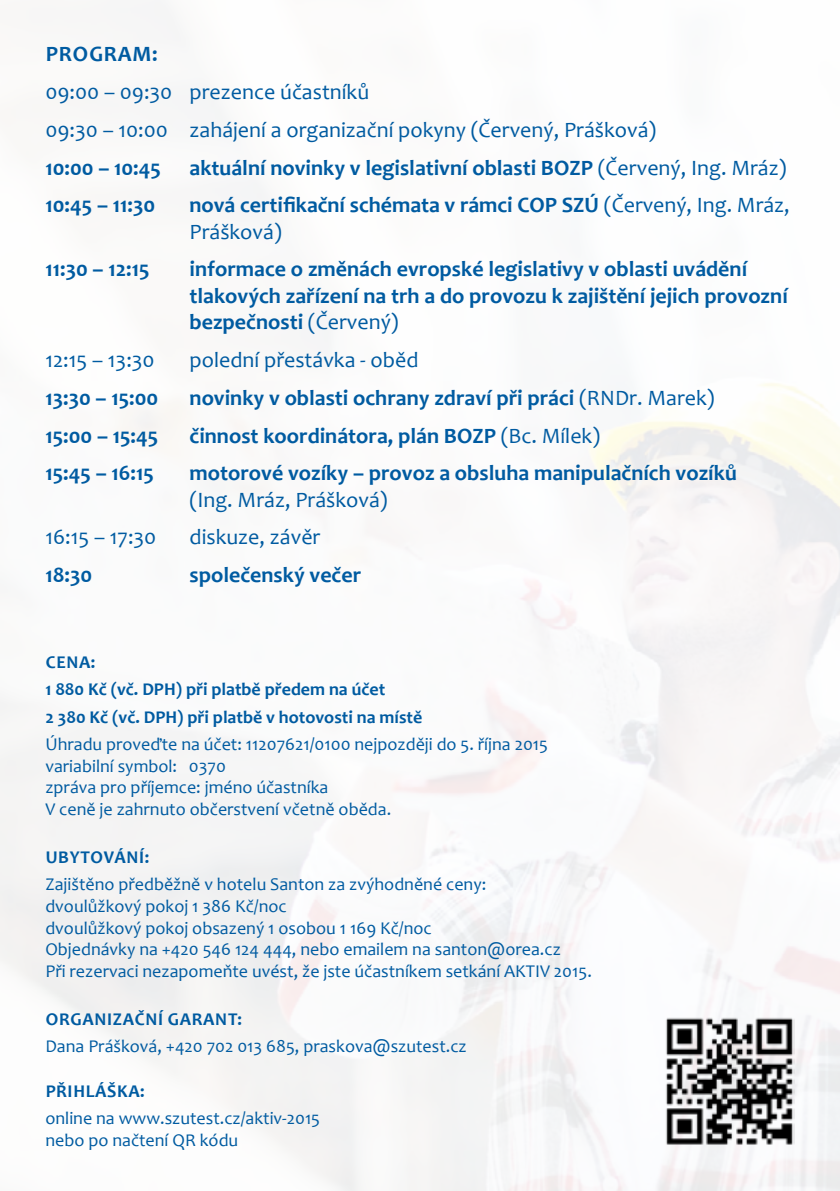
<style>
.page{position:relative;width:840px;height:1191px;background:#fff}
.page>*{position:absolute;margin:0;border:0;box-sizing:border-box;transform-origin:0 0}
.t1{font:700 22px/26.4px "Candara";color:#005ba1}
.t2{font:22px "Candara";color:#005ba1}
.t3{font:700 22px "Candara";letter-spacing:.04em;color:#005ba1}
.t4{font:18px/21.6px "Candara";color:#005ba1}
.t5{font:700 18px "Candara";color:#005ba1}
.t6{font:700 18px "Candara";letter-spacing:.04em;color:#005ba1}
.s1{font-weight:400}
</style>
<div class="page">
<img style="left:663px;top:1015px;width:131px;height:130px">
<p class="t3" style="left:46px;top:40px;width:113px">PROGRAM:</p>
<p class="t2" style="left:45px;top:78px;width:325px">09:00 – 09:30 prezence účastníků</p>
<p class="t2" style="left:45px;top:116px;width:612px">09:30 – 10:00 zahájení a organizační pokyny (Červený, Prášková)</p>
<p class="t1" style="left:45px;top:154px;width:117px">10:00 – 10:45</p>
<p class="t1" style="left:189px;top:154px;width:598px">aktuální novinky v legislativní oblasti BOZP <span class="s1">(Červený, Ing. Mráz)</span></p>
<p class="t1" style="left:45px;top:192px;width:111px">10:45 – 11:30</p>
<p class="t1" style="left:189px;top:192px;width:601px">nová certifikační schémata v rámci COP SZÚ <span class="s1">(Červený, Ing. Mráz,<br>Prášková)</span></p>
<p class="t1" style="left:45px;top:256px;width:106px">11:30 – 12:15</p>
<p class="t1" style="left:189px;top:256px;width:599px">informace o změnách evropské legislativy v oblasti uvádění tlakových zařízení na trh a do provozu k zajištění jejich provozní bezpečnosti <span class="s1">(Červený)</span></p>
<p class="t2" style="left:45px;top:346px;width:111px">12:15 – 13:30</p>
<p class="t2" style="left:189px;top:346px;width:230px">polední přestávka - oběd</p>
<p class="t1" style="left:45px;top:384px;width:114px">13:30 – 15:00</p>
<p class="t1" style="left:189px;top:384px;width:526px">novinky v oblasti ochrany zdraví při práci <span class="s1">(RNDr. Marek)</span></p>
<p class="t1" style="left:45px;top:422px;width:114px">15:00 – 15:45</p>
<p class="t1" style="left:189px;top:422px;width:412px">činnost koordinátora, plán BOZP <span class="s1">(Bc. Mílek)</span></p>
<p class="t1" style="left:45px;top:460px;width:110px">15:45 – 16:15</p>
<p class="t1" style="left:189px;top:460px;width:548px">motorové vozíky – provoz a obsluha manipulačních vozíků <span class="s1">(Ing. Mráz, Prášková)</span></p>
<p class="t2" style="left:45px;top:523px;width:112px">16:15 – 17:30</p>
<p class="t2" style="left:189px;top:523px;width:132px">diskuze, závěr</p>
<p class="t1" style="left:45px;top:561px;width:48px">18:30</p>
<p class="t1" style="left:189px;top:561px;width:173px">společenský večer</p>
<p class="t5" style="left:46px;top:651px;width:51px">CENA:</p>
<p class="t5" style="left:45px;top:678px;width:341px">1 880 Kč (vč. DPH) při platbě předem na účet</p>
<p class="t5" style="left:45px;top:705px;width:378px">2 380 Kč (vč. DPH) při platbě v hotovosti na místě</p>
<p class="t4" style="left:45px;top:733px;width:504px">Úhradu proveďte na účet: 11207621/0100 nejpozději do 5. října 2015</p>
<p class="t4" style="left:45px;top:754px;width:284px">variabilní symbol: 0370<br>zpráva pro příjemce: jméno účastníka</p>
<p class="t4" style="left:45px;top:798px;width:347px">V ceně je zahrnuto občerstvení včetně oběda.</p>
<p class="t6" style="left:46px;top:846px;width:105px">UBYTOVÁNÍ:</p>
<p class="t4" style="left:45px;top:873px;width:442px">Zajištěno předběžně v hotelu Santon za zvýhodněné ceny:</p>
<p class="t4" style="left:45px;top:895px;width:242px">dvoulůžkový pokoj 1 386 Kč/noc</p>
<p class="t4" style="left:45px;top:916px;width:387px">dvoulůžkový pokoj obsazený 1 osobou 1 169 Kč/noc</p>
<p class="t4" style="left:45px;top:938px;width:516px">Objednávky na +420 546 124 444, nebo emailem na santon@orea.cz</p>
<p class="t4" style="left:45px;top:960px;width:547px">Při rezervaci nezapomeňte uvést, že jste účastníkem setkání AKTIV 2015.</p>
<p class="t6" style="left:46px;top:1007px;width:197px">ORGANIZAČNÍ GARANT:</p>
<p class="t4" style="left:45px;top:1035px;width:422px">Dana Prášková, +420 702 013 685, praskova@szutest.cz</p>
<p class="t6" style="left:46px;top:1079px;width:100px">PŘIHLÁŠKA:</p>
<p class="t4" style="left:45px;top:1107px;width:276px">online na www.szutest.cz/aktiv-2015</p>
<p class="t4" style="left:45px;top:1128px;width:194px">nebo po načtení QR kódu</p>
</div>
